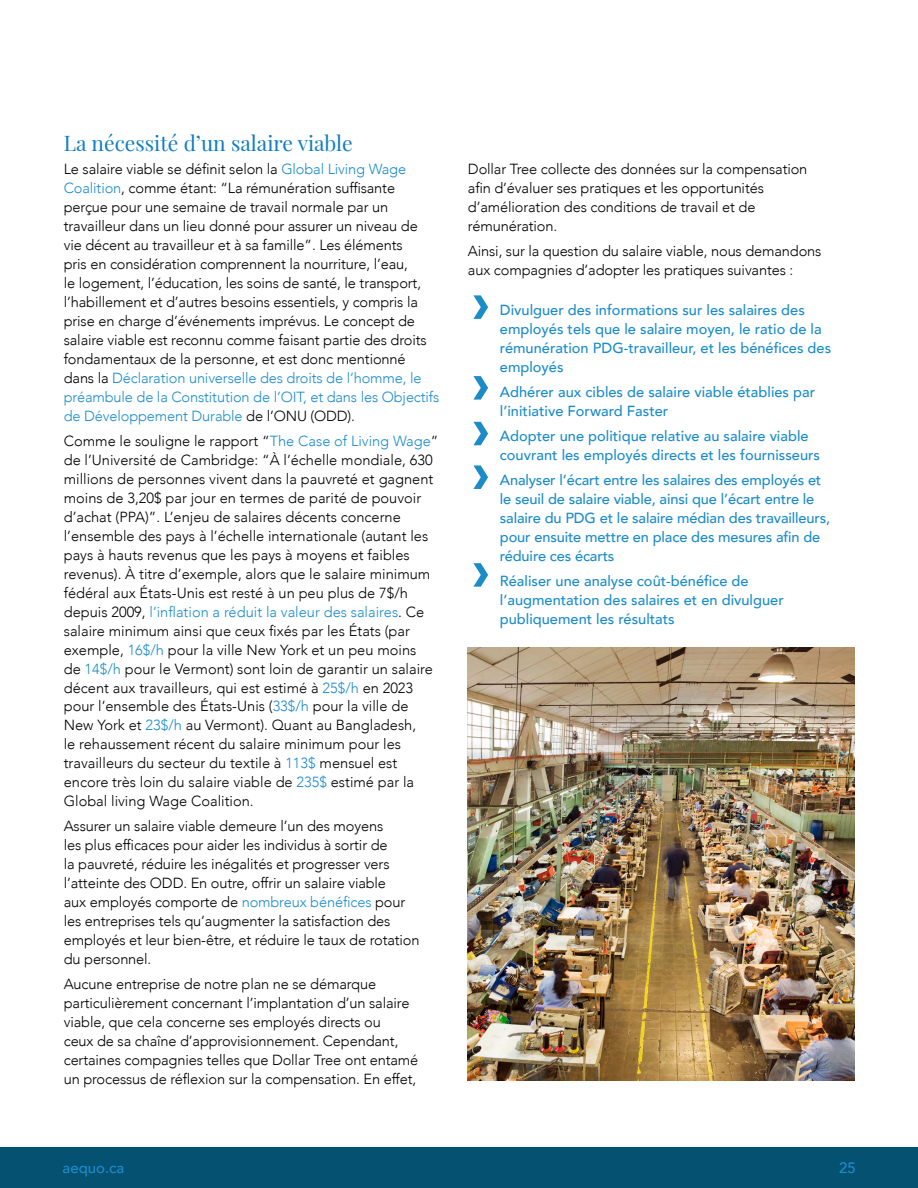
<style>
.page{position:relative;width:918px;height:1188px;background:#fff}
.page>*{position:absolute;margin:0;border:0;box-sizing:border-box;transform-origin:0 0}
.t1{font:21px "Playfair Display";color:#0e7dc2}
.t2{font:500 15px "Avenir";color:#1c8cc9}
.t3{font:300 14.7px/18.9px "Avenir";letter-spacing:-.01em;color:#000}
.t4{font:500 14.7px/18.9px "Avenir";color:#1c8cc9}
.s1{color:#1c8cc9}
</style>
<div class="page">
<img style="left:468px;top:647px;width:386px;height:434px">
<svg style="left:473px;top:295px;width:15px;height:24px"></svg>
<svg style="left:473px;top:376px;width:15px;height:24px"></svg>
<svg style="left:473px;top:422px;width:15px;height:23px"></svg>
<svg style="left:473px;top:465px;width:15px;height:24px"></svg>
<svg style="left:473px;top:563px;width:15px;height:24px"></svg>
<div style="left:0;top:1147px;width:918px;height:41px;background:#055172"></div>
<h1 class="t1" style="left:64px;top:127px;width:290px">La nécessité d’un salaire viable</h1>
<p class="t3" style="left:64px;top:160px;width:377px">Le salaire viable se définit selon la <span class="s1">Global Living Wage Coalition</span>, comme étant: “La rémunération suffisante perçue pour une semaine de travail normale par un travailleur dans un lieu donné pour assurer un niveau de vie décent au travailleur et à sa famille”. Les éléments<br>pris en considération comprennent la nourriture, l’eau,<br>le logement, l’éducation, les soins de santé, le transport, l’habillement et d’autres besoins essentiels, y compris la prise en charge d’événements imprévus. Le concept de salaire viable est reconnu comme faisant partie des droits fondamentaux de la personne, et est donc mentionné dans la <span class="s1">Déclaration universelle des droits de l’homme, le préambule de la Constitution de l’OIT, et dans les Objectifs de Développement Durable</span> de l’ONU (ODD).</p>
<p class="t3" style="left:64px;top:431px;width:376px">Comme le souligne le rapport “<span class="s1">The Case of Living Wage</span>” de l’Université de Cambridge: “À l’échelle mondiale, 630 millions de personnes vivent dans la pauvreté et gagnent moins de 3,20$ par jour en termes de parité de pouvoir d’achat (PPA)”. L’enjeu de salaires décents concerne l’ensemble des pays à l’échelle internationale (autant les pays à hauts revenus que les pays à moyens et faibles revenus). À titre d’exemple, alors que le salaire minimum fédéral aux États-Unis est resté à un peu plus de 7$/h depuis 2009, <span class="s1">l’inflation a réduit la valeur des salaires</span>. Ce salaire minimum ainsi que ceux fixés par les États (par exemple, <span class="s1">16$/h</span> pour la ville New York et un peu moins<br>de <span class="s1">14$/h</span> pour le Vermont) sont loin de garantir un salaire décent aux travailleurs, qui est estimé à <span class="s1">25$/h</span> en 2023 pour l’ensemble des États-Unis (<span class="s1">33$/h</span> pour la ville de New York et <span class="s1">23$/h</span> au Vermont). Quant au Bangladesh,<br>le rehaussement récent du salaire minimum pour les travailleurs du secteur du textile à <span class="s1">113$</span> mensuel est encore très loin du salaire viable de <span class="s1">235$</span> estimé par la Global living Wage Coalition.</p>
<p class="t3" style="left:64px;top:817px;width:357px">Assurer un salaire viable demeure l’un des moyens<br>les plus efficaces pour aider les individus à sortir de<br>la pauvreté, réduire les inégalités et progresser vers l’atteinte des ODD. En outre, offrir un salaire viable<br>aux employés comporte de <span class="s1">nombreux bénéfices</span> pour les entreprises tels qu’augmenter la satisfaction des employés et leur bien-être, et réduire le taux de rotation du personnel.</p>
<p class="t3" style="left:64px;top:975px;width:356px">Aucune entreprise de notre plan ne se démarque particulièrement concernant l’implantation d’un salaire viable, que cela concerne ses employés directs ou<br>ceux de sa chaîne d’approvisionnement. Cependant, certaines compagnies telles que Dollar Tree ont entamé un processus de réflexion sur la compensation. En effet,</p>
<p class="t3" style="left:468px;top:160px;width:341px">Dollar Tree collecte des données sur la compensation afin d’évaluer ses pratiques et les opportunités d’amélioration des conditions de travail et de rémunération.</p>
<p class="t3" style="left:468px;top:241px;width:355px">Ainsi, sur la question du salaire viable, nous demandons aux compagnies d’adopter les pratiques suivantes :</p>
<p class="t4" style="left:500px;top:300px;width:333px">Divulguer des informations sur les salaires des employés tels que le salaire moyen, le ratio de la rémunération PDG-travailleur, et les bénéfices des employés</p>
<p class="t4" style="left:500px;top:382px;width:317px">Adhérer aux cibles de salaire viable établies par l’initiative Forward Faster</p>
<p class="t4" style="left:500px;top:426px;width:322px">Adopter une politique relative au salaire viable couvrant les employés directs et les fournisseurs</p>
<p class="t4" style="left:500px;top:470px;width:332px">Analyser l’écart entre les salaires des employés et le seuil de salaire viable, ainsi que l’écart entre le salaire du PDG et le salaire médian des travailleurs, pour ensuite mettre en place des mesures afin de réduire ces écarts</p>
<p class="t4" style="left:500px;top:570px;width:285px">Réaliser une analyse coût-bénéfice de l’augmentation des salaires et en divulguer publiquement les résultats</p>
<p class="t2" style="left:63px;top:1155px;width:63px">aequo.ca</p>
<p class="t2" style="left:839px;top:1155px;width:18px">25</p>
</div>
